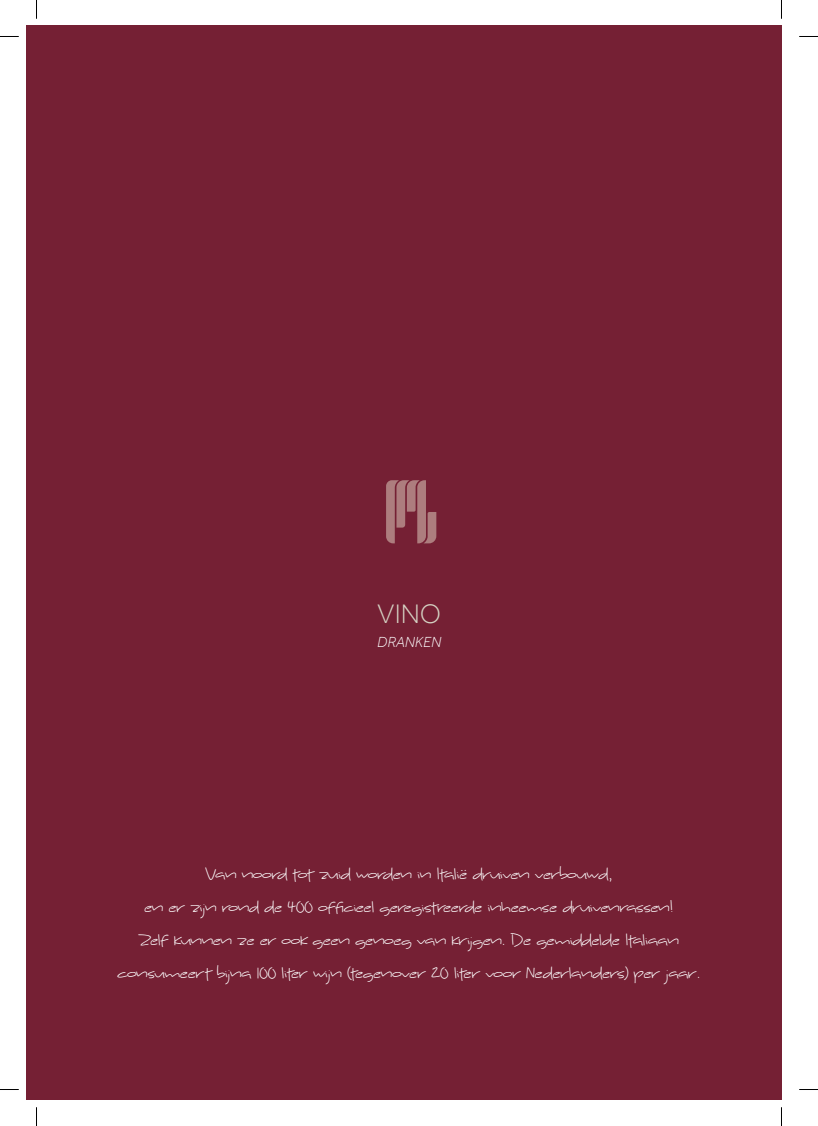
<style>
.page{position:relative;width:818px;height:1126px;background:#fff}
.page>*{position:absolute;margin:0;border:0;box-sizing:border-box;transform-origin:0 0}
.t1{font:300 27.5px "Effra";color:#d5d2c3}
.t2{font:15px/33px "Kyne Morgan";color:#fff;text-align:center}
.t3{font:italic 300 15px "Effra";color:#fff}
</style>
<div class="page">
<div style="left:26px;top:26px;width:755px;height:1073px;background:#752034"></div>
<svg style="left:386px;top:480px;width:50px;height:63px"></svg>
<svg style="left:0;top:36px;width:19px;height:1px"></svg>
<svg style="left:799px;top:36px;width:18px;height:1px"></svg>
<svg style="left:0;top:1089px;width:19px;height:1px"></svg>
<svg style="left:799px;top:1089px;width:18px;height:1px"></svg>
<svg style="left:36px;top:0;width:1px;height:19px"></svg>
<svg style="left:36px;top:1107px;width:1px;height:18px"></svg>
<h1 class="t1" style="left:377px;top:597px;width:65px">VINO</h1>
<p class="t3" style="left:377px;top:632px;width:65px">DRANKEN</p>
<p class="t2" style="left:144px;top:857px;width:530px">Van noord tot zuid worden in Italië druiven verbouwd,<br>en er zijn rond de 400 officieel geregistreerde inheemse druivenrassen!</p>
<p class="t2" style="left:117px;top:923px;width:584px">Zelf kunnen ze er ook geen genoeg van krijgen. De gemiddelde Italiaan consumeert bijna 100 liter wijn (tegenover 20 liter voor Nederlanders) per jaar.</p>
</div>
